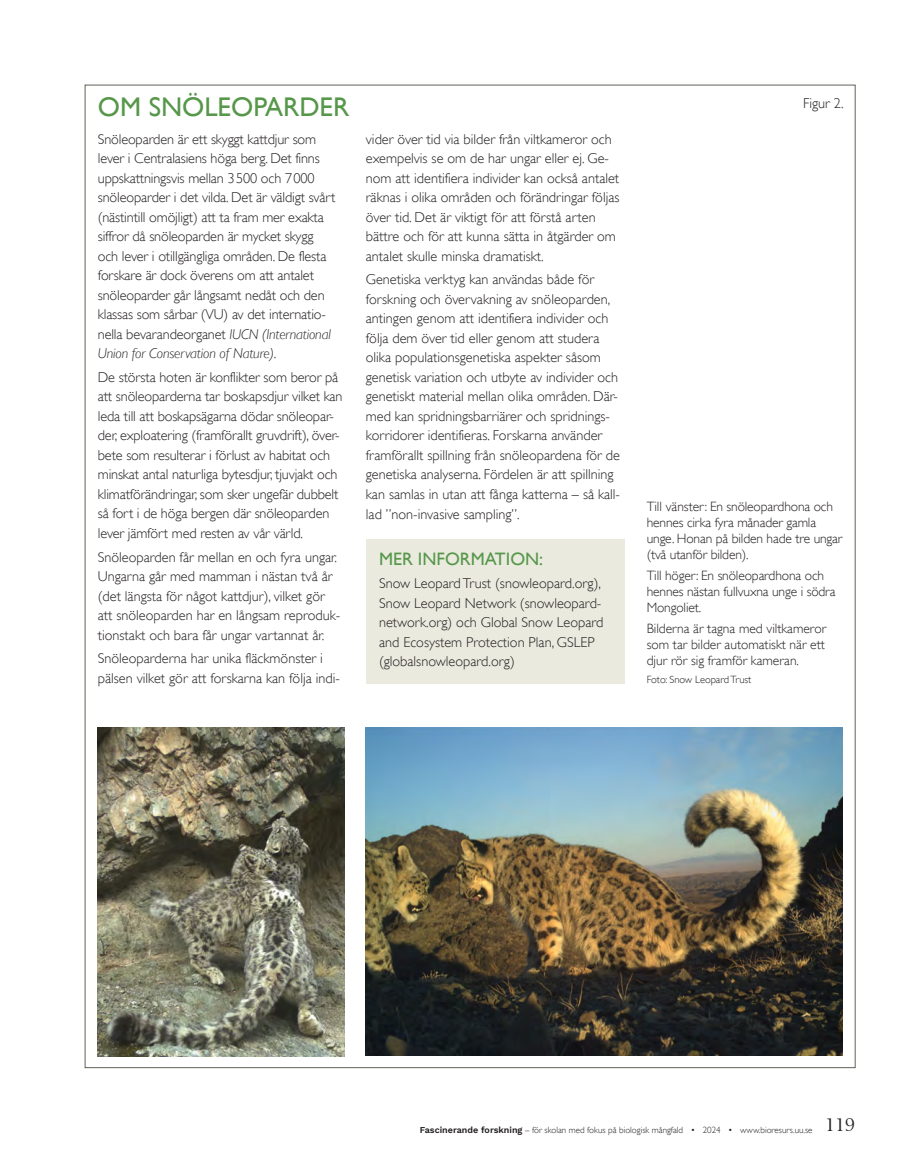
<style>
.page{position:relative;width:919px;height:1174px;background:#fff}
.page>*{position:absolute;margin:0;border:0;box-sizing:border-box;transform-origin:0 0}
.Rubrik_för_faktaruta{font:27px "Gill Alt One";color:#56974a}
.Underrubrik_till_uppgiftsida{font:18px "Gill Alt One";color:#56974a}
.t1{font:18px "Berling";color:#231f20}
.Faktatext{font:300 14.25px/19.5px "Gill Alt One";color:#231f20}
.Bildtext{font:300 13.5px/16.2px "Gill Alt One";letter-spacing:-.01em;color:#231f20}
.Foto{font:300 10.5px "Gill Alt One";letter-spacing:-.005em;color:#231f20}
.t2{font:300 9px "Gill Alt One";color:#231f20}
.s1{font-style:italic}
.s2{font-family:"Work Sans";font-weight:400}
.s3{font-family:"Berling";font-weight:400}
</style>
<div class="page">
<img style="left:98px;top:727px;width:246px;height:329px">
<div style="left:366px;top:539px;width:259px;height:144px;background:#eaeadf"></div>
<img style="left:366px;top:727px;width:476px;height:328px">
<h3 class="Rubrik_för_faktaruta" style="left:98px;top:92px;width:253px">OM SNÖLEOPARDER</h3>
<p class="Faktatext" style="left:803px;top:93px;width:42px">Figur 2.</p>
<p class="Faktatext" style="left:98px;top:129px;width:239px">Snöleoparden är ett skyggt kattdjur som lever i Centralasiens höga berg. Det finns uppskattningsvis mellan 3500 och 7000 snöleoparder i det vilda. Det är väldigt svårt (nästintill omöjligt) att ta fram mer exakta siffror då snöleoparden är mycket skygg och lever i otillgängliga områden. De flesta forskare är dock överens om att antalet snöleoparder går långsamt nedåt och den klassas som sårbar (VU) av det internatio&shy;nella bevarandeorganet <span class="s1">IUCN (International Union for Conservation of Nature)</span>.</p>
<p class="Faktatext" style="left:98px;top:367px;width:246px">De största hoten är konflikter som beror på att snöleoparderna tar boskapsdjur vilket kan leda till att boskapsägarna dödar snöleopar&shy;der, exploatering (framförallt gruvdrift), över&shy;bete som resulterar i förlust av habitat och minskat antal naturliga bytesdjur, tjuvjakt och klimatförändringar, som sker ungefär dubbelt så fort i de höga bergen där snöleoparden lever jämfört med resten av vår värld.</p>
<p class="Faktatext" style="left:98px;top:547px;width:244px">Snöleoparden får mellan en och fyra ungar.<br>Ungarna går med mamman i nästan två år (det längsta för något kattdjur), vilket gör att snöleoparden har en långsam reproduk&shy;tionstakt och bara får ungar vartannat år.</p>
<p class="Faktatext" style="left:98px;top:649px;width:243px">Snöleoparderna har unika fläckmönster i pälsen vilket gör att forskarna kan följa indi-</p>
<p class="Faktatext" style="left:366px;top:129px;width:255px">vider över tid via bilder från viltkameror och exempelvis se om de har ungar eller ej. Ge&shy;nom att identifiera individer kan också antalet räknas i olika områden och förändringar följas över tid. Det är viktigt för att förstå arten bättre och för att kunna sätta in åtgärder om antalet skulle minska dramatiskt.</p>
<p class="Faktatext" style="left:366px;top:270px;width:256px">Genetiska verktyg kan användas både för forskning och övervakning av snöleoparden, antingen genom att identifiera individer och följa dem över tid eller genom att studera olika populationsgenetiska aspekter såsom genetisk variation och utbyte av individer och genetiskt material mellan olika områden. Där&shy;med kan spridningsbarriärer och spridnings&shy;korridorer identifieras. Forskarna använder framförallt spillning från snöleopardena för de genetiska analyserna. Fördelen är att spillning kan samlas in utan att fånga katterna – så kal - lad ”non-invasive sampling”.</p>
<h3 class="Underrubrik_till_uppgiftsida" style="left:379px;top:548px;width:166px">MER INFORMATION:</h3>
<p class="Faktatext" style="left:379px;top:574px;width:226px">Snow Leopard Trust (snowleopard.org), Snow Leopard Network (snowleopard&shy;network.org) och Global Snow Leopard and Ecosystem Protection Plan, GSLEP (globalsnowleopard.org)</p>
<p class="Bildtext" style="left:646px;top:498px;width:197px">Till vänster: En snöleopardhona och hennes cirka fyra månader gamla unge. Honan på bilden hade tre ungar (två utanför bilden).</p>
<p class="Bildtext" style="left:646px;top:567px;width:190px">Till höger: En snöleopardhona och hennes nästan fullvuxna unge i södra<br>Mongoliet.</p>
<p class="Bildtext" style="left:646px;top:620px;width:181px;text-align:justify">Bilderna är tagna med viltkameror som tar bilder automatiskt när ett djur rör sig framför kameran.</p>
<p class="Foto" style="left:646px;top:673px;width:106px">Foto: Snow Leopard Trust</p>
<p class="t2" style="left:419px;top:1124px;width:394px"><span class="s2">Fascinerande forskning</span> <span class="s3">–</span> för skolan med fokus på biologisk mångfald • 2024 • www.bioresurs.uu.se</p>
<p class="t1" style="left:825px;top:1114px;width:32px">119</p>
</div>
